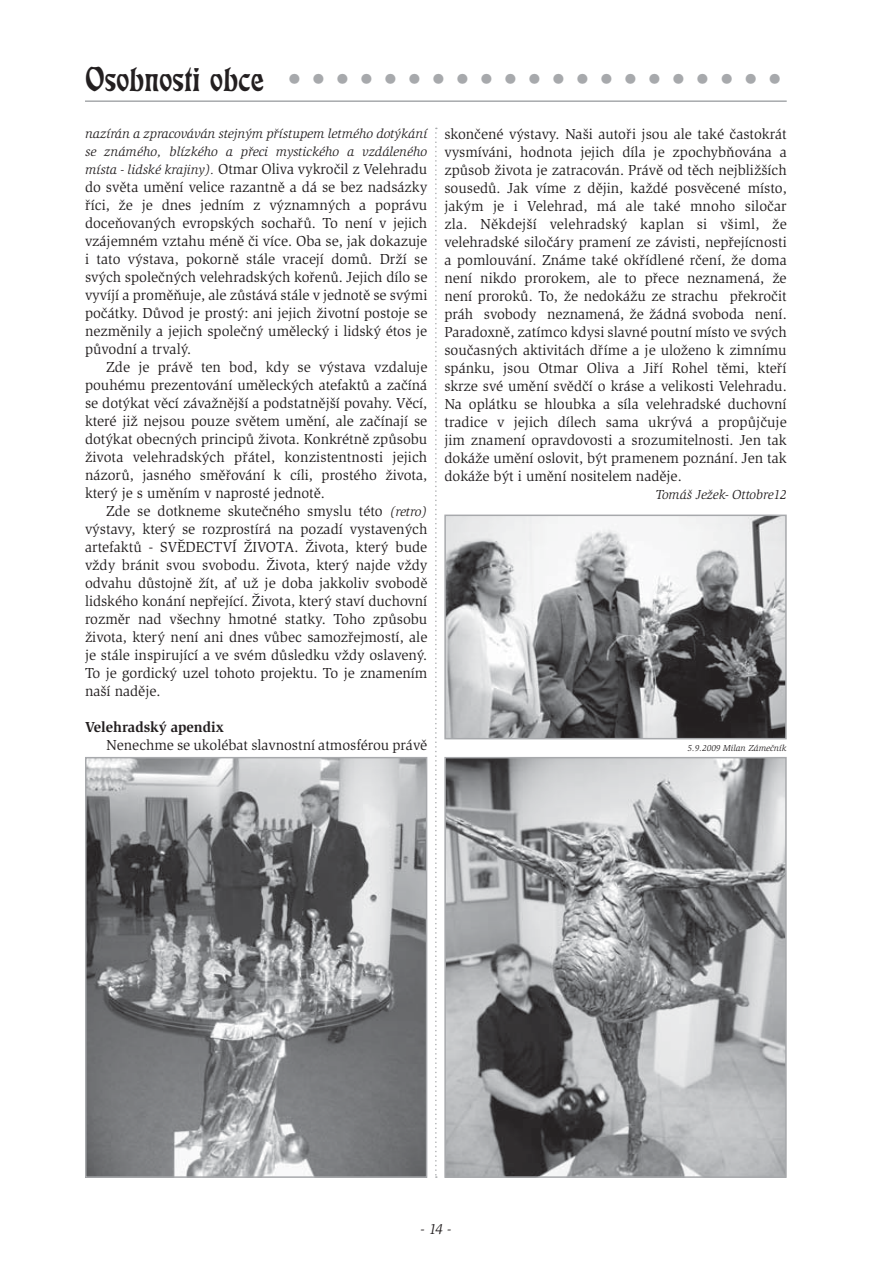
<style>
.page{position:relative;width:893px;height:1263px;background:#fff}
.page>*{position:absolute;margin:0;border:0;box-sizing:border-box;transform-origin:0 0}
.t1{font:36px "Eckmann DCE";color:#a7a9ac}
.t2{font:15px/18px "Slimbach Itc TCE";color:#231f20;text-align:justify}
.t3{font:700 15px "Slimbach Itc TCE";color:#231f20}
.t4{font:italic 15px "Slimbach Itc TCE";color:#231f20}
.t5{font:italic 13.5px/18px "Slimbach Itc TCE";color:#231f20}
.t6{font:italic 9px "Slimbach Itc TCE";color:#231f20}
.s1{color:#231f20}
.s2{font-style:italic;font-size:13.5px}
</style>
<div class="page">
<hr style="left:85px;top:100px;width:702px;height:2px;background:#a7a9ac">
<img style="left:447px;top:518px;width:337px;height:218px">
<div style="left:444px;top:515px;width:343px;height:224px;border:2px solid #a7a9ac"></div>
<img style="left:88px;top:760px;width:336px;height:415px">
<div style="left:85px;top:757px;width:342px;height:421px;border:2px solid #a7a9ac"></div>
<img style="left:447px;top:760px;width:337px;height:415px">
<div style="left:444px;top:757px;width:343px;height:421px;border:2px solid #a7a9ac"></div>
<svg style="left:435px;top:128px;width:2px;height:1050px"></svg>
<h1 class="t1" style="left:85px;top:65px;width:703px"><span class="s1">Osobnosti obce</span> •••••••••••••••••••••</h1>
<p class="t5" style="left:85px;top:125px;width:344px">nazírán a zpracováván stejným přístupem letmého dotýkání se známého, blízkého a přeci mystického a vzdáleného</p>
<p class="t2" style="left:85px;top:160px;width:344px"><span class="s2">místa - lidské krajiny).</span> Otmar Oliva vykročil z Velehradu do světa umění velice razantně a dá se bez nadsázky říci, že je dnes jedním z významných a poprávu doceňovaných evropských sochařů. To není v jejich vzájemném vztahu méně či více. Oba se, jak dokazuje i tato výstava, pokorně stále vracejí domů. Drží se svých společných velehradských kořenů. Jejich dílo se vyvíjí a proměňuje, ale zůstává stále v jednotě se svými počátky. Důvod je prostý: ani jejich životní postoje se nezměnily a jejich společný umělecký i lidský étos je původní a trvalý.</p>
<p class="t2" style="left:85px;top:358px;width:344px;text-indent:21px">Zde je právě ten bod, kdy se výstava vzdaluje pouhému prezentování uměleckých atefaktů a začíná se dotýkat věcí závažnější a podstatnější povahy. Věcí, které již nejsou pouze světem umění, ale začínají se dotýkat obecných principů života. Konkrétně způsobu života velehradských přátel, konzistentnosti jejich názorů, jasného směřování k cíli, prostého života, který je s uměním v naprosté jednotě.</p>
<p class="t2" style="left:85px;top:502px;width:344px;text-indent:21px">Zde se dotkneme skutečného smyslu této <span class="s2">(retro) </span>výstavy, který se rozprostírá na pozadí vystavených artefaktů - SVĚDECTVÍ ŽIVOTA. Života, který bude vždy bránit svou svobodu. Života, který najde vždy odvahu důstojně žít, ať už je doba jakkoliv svobodě lidského konání nepřející. Života, který staví duchovní rozměr nad všechny hmotné statky. Toho způsobu života, který není ani dnes vůbec samozřejmostí, ale je stále inspirující a ve svém důsledku vždy oslavený.<br>To je gordický uzel tohoto projektu. To je znamením naší naděje.</p>
<p class="t3" style="left:85px;top:719px;width:140px">Velehradský apendix</p>
<p class="t2" style="left:106px;top:736px;width:323px">Nenechme se ukolébat slavnostní atmosférou právě</p>
<p class="t2" style="left:444px;top:125px;width:344px">skončené výstavy. Naši autoři jsou ale také častokrát vysmíváni, hodnota jejich díla je zpochybňována a způsob života je zatracován. Právě od těch nejbližších sousedů. Jak víme z dějin, každé posvěcené místo, jakým je i Velehrad, má ale také mnoho siločar zla. Někdejší velehradský kaplan si všiml, že velehradské siločáry pramení ze závisti, nepřejícnosti a pomlouvání. Známe také okřídlené rčení, že doma není nikdo prorokem, ale to přece neznamená, že není proroků. To, že nedokážu ze strachu překročit práh svobody neznamená, že žádná svoboda není.<br>Paradoxně, zatímco kdysi slavné poutní místo ve svých současných aktivitách dříme a je uloženo k zimnímu spánku, jsou Otmar Oliva a Jiří Rohel těmi, kteří skrze své umění svědčí o kráse a velikosti Velehradu.<br>Na oplátku se hloubka a síla velehradské duchovní tradice v jejich dílech sama ukrývá a propůjčuje jim znamení opravdovosti a srozumitelnosti. Jen tak dokáže umění oslovit, být pramenem poznání. Jen tak dokáže být i umění nositelem naděje.</p>
<p class="t5" style="left:655px;top:486px;width:133px">Tomáš Ježek- Ottobre12</p>
<p class="t6" style="left:687px;top:743px;width:101px">5.9.2009 Milan Zámečník</p>
<p class="t4" style="left:420px;top:1221px;width:32px">- 14 -</p>
</div>
